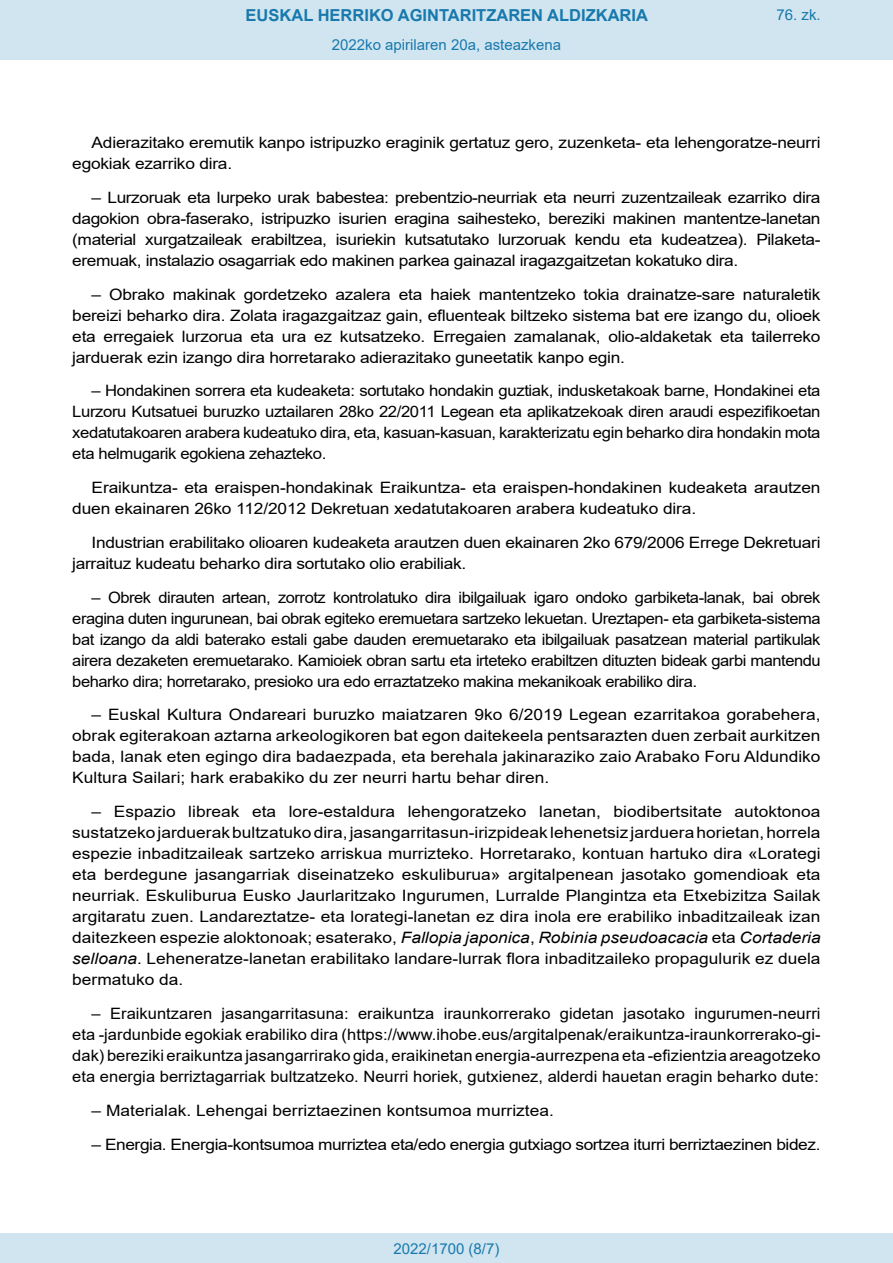
<style>
.page{position:relative;width:893px;height:1263px;background:#fff}
.page>*{position:absolute;margin:0;border:0;box-sizing:border-box;transform-origin:0 0}
.t1{font:700 16.5px "Arial";color:#1879ad}
.BOPVDetalle{font:15.6px/21px "Arial";letter-spacing:-.015em;color:#000;text-align:justify;scale:1.11 1}
.BOPVDetalle-2{font:15.6px/21px "Arial";letter-spacing:-.015em;color:#000;text-align:justify;scale:1.05 1}
.BOPVDetalle-3{font:15.6px/21px "Arial";letter-spacing:-.015em;color:#000;text-align:justify;scale:1.06 1}
.Paginacion_Centro{font:15px "Arial";color:#1879ad}
.s1{font-style:italic}
</style>
<div class="page">
<div style="left:0;top:0;width:893px;height:60px;background:#d0e5f0"></div>
<div style="left:0;top:1233px;width:893px;height:30px;background:#d0e5f0"></div>
<p class="t1" style="left:246px;top:3px;width:404px">EUSKAL HERRIKO AGINTARITZAREN ALDIZKARIA</p>
<p class="Paginacion_Centro" style="left:332px;top:35px;width:231px">2022ko apirilaren 20a, asteazkena</p>
<p class="Paginacion_Centro" style="left:776px;top:5px;width:46px">76. zk.</p>
<p class="BOPVDetalle" style="left:72px;top:132px;width:676px;text-indent:19px">Adierazitako eremutik kanpo istripuzko eraginik gertatuz gero, zuzenketa- eta lehengoratze-neurri egokiak ezarriko dira.</p>
<p class="BOPVDetalle" style="left:72px;top:187px;width:676px;text-indent:19px">– Lurzoruak eta lurpeko urak babestea: prebentzio-neurriak eta neurri zuzentzaileak ezarriko dira dagokion obra-faserako, istripuzko isurien eragina saihesteko, bereziki makinen mantentze-lanetan (material xurgatzaileak erabiltzea, isuriekin kutsatutako lurzoruak kendu eta kudeatzea). Pilaketa&shy;eremuak, instalazio osagarriak edo makinen parkea gainazal iragazgaitzetan kokatuko dira.</p>
<p class="BOPVDetalle" style="left:72px;top:284px;width:676px;text-indent:19px">– Obrako makinak gordetzeko azalera eta haiek mantentzeko tokia drainatze-sare naturaletik bereizi beharko dira. Zolata iragazgaitzaz gain, efluenteak biltzeko sistema bat ere izango du, olioek eta erregaiek lurzorua eta ura ez kutsatzeko. Erregaien zamalanak, olio-aldaketak eta tailerreko jarduerak ezin izango dira horretarako adierazitako guneetatik kanpo egin.</p>
<p class="BOPVDetalle-3" style="left:72px;top:380px;width:707px;text-indent:19px">– Hondakinen sorrera eta kudeaketa: sortutako hondakin guztiak, indusketakoak barne, Hondakinei eta Lurzoru Kutsatuei buruzko uztailaren 28ko 22/2011 Legean eta aplikatzekoak diren araudi espezifikoetan xedatutakoaren arabera kudeatuko dira, eta, kasuan-kasuan, karakterizatu egin beharko dira hondakin mota eta helmugarik egokiena zehazteko.</p>
<p class="BOPVDetalle" style="left:72px;top:477px;width:676px;text-indent:19px">Eraikuntza- eta eraispen-hondakinak Eraikuntza- eta eraispen-hondakinen kudeaketa arautzen duen ekainaren 26ko 112/2012 Dekretuan xedatutakoaren arabera kudeatuko dira.</p>
<p class="BOPVDetalle" style="left:72px;top:532px;width:676px;text-indent:19px">Industrian erabilitako olioaren kudeaketa arautzen duen ekainaren 2ko 679/2006 Errege Dekretuari jarraituz kudeatu beharko dira sortutako olio erabiliak.</p>
<p class="BOPVDetalle-2" style="left:72px;top:587px;width:714px;text-indent:19px">– Obrek dirauten artean, zorrotz kontrolatuko dira ibilgailuak igaro ondoko garbiketa-lanak, bai obrek eragina duten ingurunean, bai obrak egiteko eremuetara sartzeko lekuetan. Ureztapen- eta garbiketa-sistema bat izango da aldi baterako estali gabe dauden eremuetarako eta ibilgailuak pasatzean material partikulak airera dezaketen eremuetarako. Kamioiek obran sartu eta irteteko erabiltzen dituzten bideak garbi mantendu beharko dira; horretarako, presioko ura edo erraztatzeko makina mekanikoak erabiliko dira.</p>
<p class="BOPVDetalle" style="left:72px;top:704px;width:676px;text-indent:19px">– Euskal Kultura Ondareari buruzko maiatzaren 9ko 6/2019 Legean ezarritakoa gorabehera, obrak egiterakoan aztarna arkeologikoren bat egon daitekeela pentsarazten duen zerbait aurkitzen bada, lanak eten egingo dira badaezpada, eta berehala jakinaraziko zaio Arabako Foru Aldundiko Kultura Sailari; hark erabakiko du zer neurri hartu behar diren.</p>
<p class="BOPVDetalle" style="left:72px;top:801px;width:676px;text-indent:19px">– Espazio libreak eta lore-estaldura lehengoratzeko lanetan, biodibertsitate autoktonoa sustatzeko jarduerak bultzatuko dira, jasangarritasun-irizpideak lehenetsiz jarduera horietan, horrela espezie inbaditzaileak sartzeko arriskua murrizteko. Horretarako, kontuan hartuko dira «Lorategi eta berdegune jasangarriak diseinatzeko eskuliburua» argitalpenean jasotako gomendioak eta neurriak. Eskuliburua Eusko Jaurlaritzako Ingurumen, Lurralde Plangintza eta Etxebizitza Sailak argitaratu zuen. Landareztatze- eta lorategi-lanetan ez dira inola ere erabiliko inbaditzaileak izan daitezkeen espezie aloktonoak; esaterako, <span class="s1">Fallopia japonica</span>, <span class="s1">Robinia pseudoacacia</span> eta <span class="s1">Cortaderia selloana</span>. Leheneratze-lanetan erabilitako landare-lurrak flora inbaditzaileko propagulurik ez duela bermatuko da.</p>
<p class="BOPVDetalle-2" style="left:72px;top:1003px;width:714px;text-indent:19px">– Eraikuntzaren jasangarritasuna: eraikuntza iraunkorrerako gidetan jasotako ingurumen-neurri eta -jardunbide egokiak erabiliko dira (https://www.ihobe.eus/argitalpenak/eraikuntza-iraunkorrerako-gi&shy;dak) bereziki eraikuntza jasangarrirako gida, eraikinetan energia-aurrezpena eta -efizientzia areagotzeko eta energia berriztagarriak bultzatzeko. Neurri horiek, gutxienez, alderdi hauetan eragin beharko dute:</p>
<p class="BOPVDetalle" style="left:92px;top:1100px;width:418px">– Materialak. Lehengai berriztaezinen kontsumoa murriztea.</p>
<p class="BOPVDetalle" style="left:92px;top:1133px;width:658px">– Energia. Energia-kontsumoa murriztea eta/edo energia gutxiago sortzea iturri berriztaezinen bidez.</p>
<p class="Paginacion_Centro" style="left:393px;top:1238px;width:107px">2022/1700 (8/7)</p>
</div>
